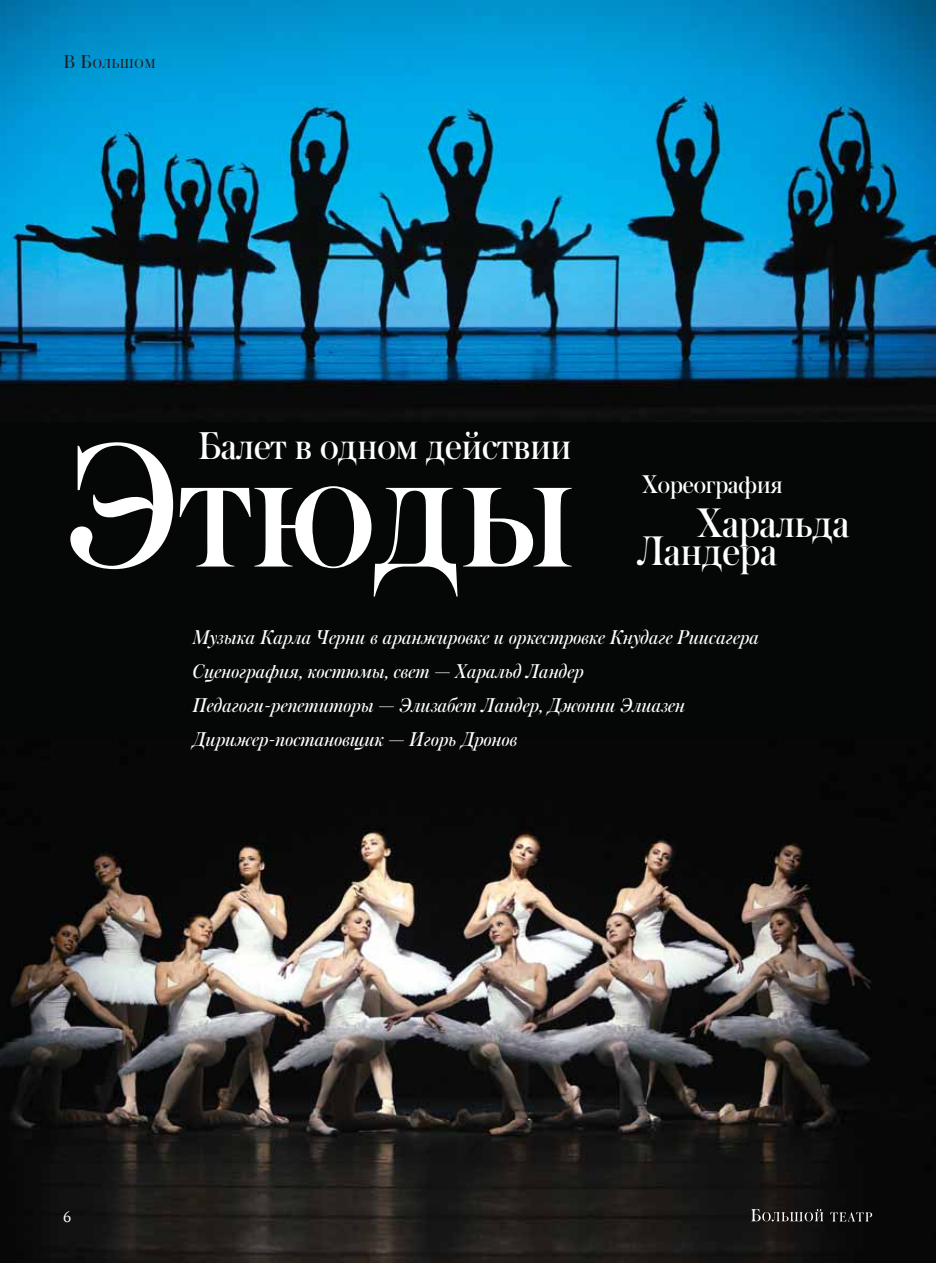
<style>
.page{position:relative;width:936px;height:1263px;background:#fff}
.page>*{position:absolute;margin:0;border:0;box-sizing:border-box;transform-origin:0 0}
.t1{font:185.4px "Austin Cyr";color:#fff}
.t2{font:43.5px "Austin Cyr";color:#fff}
.t3{font:40.8px "Austin Cyr";color:#fff}
.t4{font:27px "Austin Cyr";color:#fff}
.t5{font:italic 21px/34px "Austin Cyr";color:#fff}
.t6{font:15px "PT Serif";color:#fff}
.t7{font:13.65px "Austin Cyr";letter-spacing:.07em;color:#231f20}
.s1{font-size:19.5px}
</style>
<div class="page">
<div style="left:0;top:400px;width:935px;height:433px;background:#050606"></div>
<img style="left:0;top:827px;width:935px;height:436px">
<img style="left:0;top:0;width:935px;height:422px">
<svg style="left:751px;top:1209px;width:72px;height:12px"></svg>
<svg style="left:829px;top:1212px;width:43px;height:9px"></svg>
<p class="t7" style="left:64px;top:58px;width:93px"><span class="s1">В Б</span>ОЛЬШОМ</p>
<h3 class="t3" style="left:198px;top:430px;width:374px">Балет в одном действии</h3>
<h1 class="t1" style="left:67px;top:434px;width:509px">Этюды</h1>
<p class="t4" style="left:642px;top:474px;width:142px">Хореография</p>
<h2 class="t2" style="left:696px;top:506px;width:154px">Харальда</h2>
<h2 class="t2" style="left:638px;top:534px;width:141px">Ландера</h2>
<p class="t5" style="left:193px;top:622px;width:567px">Музыка Карла Черни в аранжировке и оркестровке Кнудаге Риисагера Сценография, костюмы, свет — Харальд Ландер Педагоги-репетиторы — Элизабет Ландер, Джонни Элиазен Дирижер-постановщик — Игорь Дронов</p>
<p class="t6" style="left:63px;top:1207px;width:9px">6</p>
</div>
